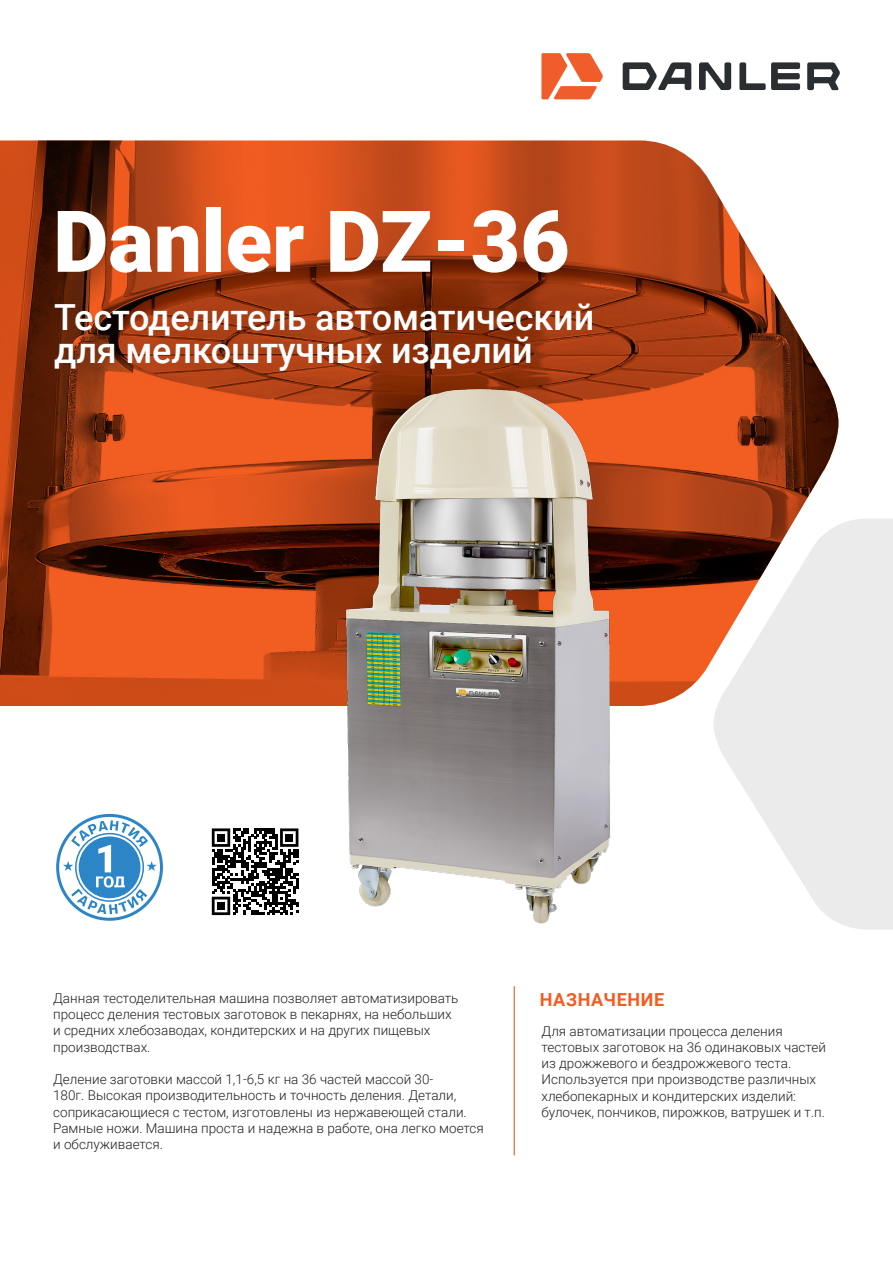
<style>
.page{position:relative;width:893px;height:1263px;background:#fff}
.page>*{position:absolute;margin:0;border:0;box-sizing:border-box;transform-origin:0 0}
.Стиль_абзаца_2{font:900 85.5px "Roboto";color:#fff}
.Стиль_абзаца_3{font:500 36px/33px "Roboto";letter-spacing:-.005em;color:#fff}
.Стиль_абзаца_1{font:700 18px "Roboto";letter-spacing:.035em;color:#f25d21}
.t1{font:300 13.5px/16.2px "Roboto";color:#231f20}
</style>
<div class="page">
<svg style="left:0;top:140px;width:838px;height:566px;background:#af4f2a"></svg>
<svg style="left:699px;top:62px;width:32px;height:28px"></svg>
<svg style="left:623px;top:62px;width:68px;height:28px"></svg>
<svg style="left:739px;top:62px;width:61px;height:28px"></svg>
<svg style="left:807px;top:62px;width:33px;height:28px"></svg>
<svg style="left:541px;top:53px;width:62px;height:46px"></svg>
<svg style="left:56px;top:813px;width:99px;height:108px"></svg>
<hr style="left:514px;top:986px;width:1px;height:169px;background:#f15d2a">
<div style="left:808px;top:519px;width:85px;height:410px;background:#ebebec"></div>
<img style="left:155px;top:345px;width:653px;height:579px">
<div style="left:207px;top:823px;width:97px;height:97px;background:#fff"></div>
<svg style="left:212px;top:828px;width:86px;height:87px"></svg>
<div style="left:217px;top:834px;width:8px;height:7px;background:#000"></div>
<div style="left:285px;top:834px;width:8px;height:7px;background:#000"></div>
<div style="left:217px;top:902px;width:8px;height:8px;background:#000"></div>
<p class="Стиль_абзаца_2" style="left:53px;top:181px;width:518px">Danler DZ-36</p>
<p class="Стиль_абзаца_3" style="left:54px;top:299px;width:542px">Тестоделитель автоматический для мелкоштучных изделий</p>
<p class="t1" style="left:53px;top:990px;width:407px">Данная тестоделительная машина позволяет автоматизировать процесс деления тестовых заготовок в пекарнях, на небольших и средних хлебозаводах, кондитерских и на других пищевых производствах.</p>
<p class="t1" style="left:53px;top:1071px;width:432px">Деление заготовки массой 1,1-6,5 кг на 36 частей массой 30-<br>180г. Высокая производительность и точность деления. Детали, соприкасающиеся с тестом, изготовлены из нержавеющей стали.<br>Рамные ножи. Машина проста и надежна в работе, она легко моется и обслуживается.</p>
<p class="Стиль_абзаца_1" style="left:540px;top:987px;width:126px">НАЗНАЧЕНИЕ</p>
<p class="t1" style="left:541px;top:1022px;width:286px">Для автоматизации процесса деления тестовых заготовок на 36 одинаковых частей из дрожжевого и бездрожжевого теста.</p>
<p class="t1" style="left:541px;top:1071px;width:285px">Используется при производстве различных хлебопекарных и кондитерских изделий: булочек, пончиков, пирожков, ватрушек и т.п.</p>
</div>
